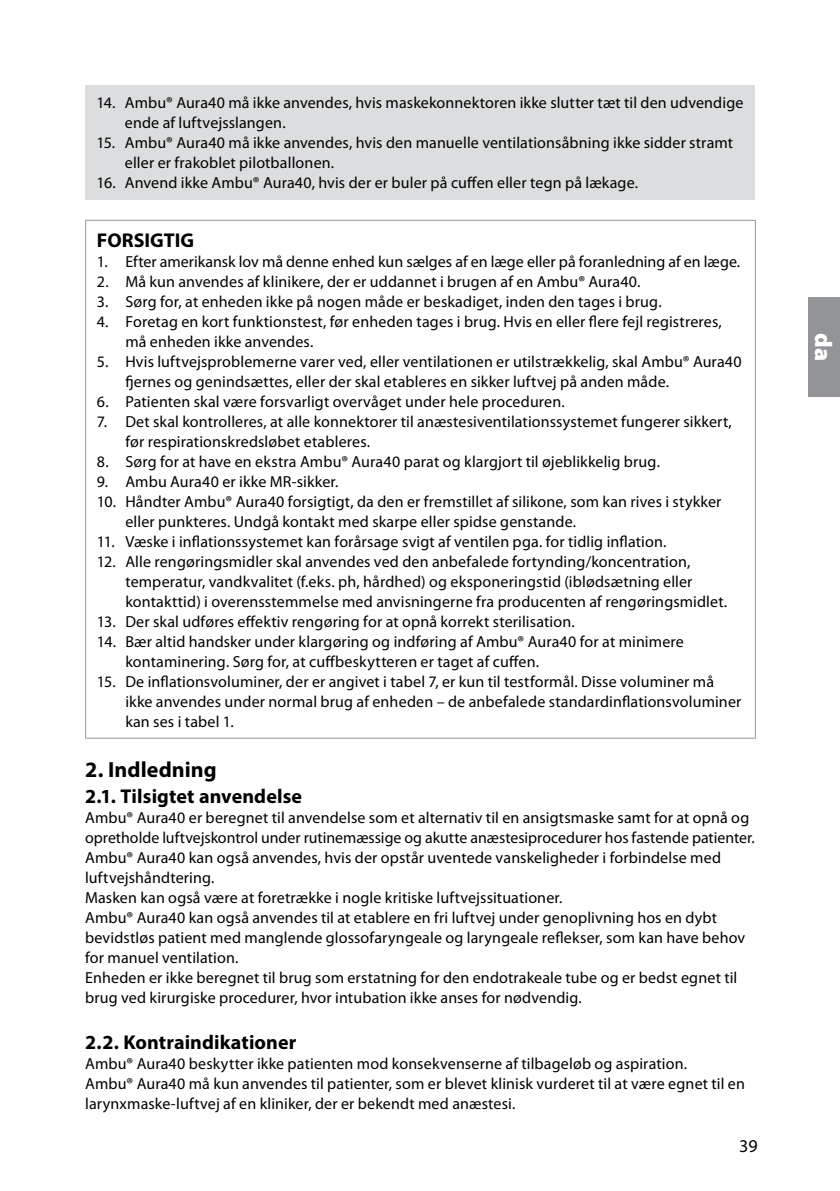
<style>
.page{position:relative;width:840px;height:1191px;background:#fff}
.page>*{position:absolute;margin:0;border:0;box-sizing:border-box;transform-origin:0 0}
.t1{font:900 24px "Myriad Pro";color:#fff}
.t2{font:700 22px "Myriad Pro";letter-spacing:.005em;color:#000}
.t3{font:700 20px "Myriad Pro";letter-spacing:.005em;color:#000}
.t4{font:18px "Myriad Pro";color:#000}
.t5{font:16px/20px "Myriad Pro";letter-spacing:.01em;color:#000}
</style>
<div class="page">
<div style="left:808px;top:298px;width:31px;height:99px;background:#939498"></div>
<div style="left:85px;top:85px;width:669px;height:115px;background:#dcddde"></div>
<hr style="left:85px;top:220px;width:670px;height:1px;background:#939498">
<hr style="left:85px;top:221px;width:1px;height:516px;background:#939498">
<hr style="left:754px;top:221px;width:1px;height:516px;background:#939498">
<hr style="left:85px;top:737px;width:670px;height:1px;background:#939498">
<p class="t5" style="left:125px;top:93px;width:619px;text-indent:-28px">14. Ambu® Aura40 må ikke anvendes, hvis maskekonnektoren ikke slutter tæt til den udvendige ende af luftvejsslangen.</p>
<p class="t5" style="left:125px;top:133px;width:609px;text-indent:-28px">15. Ambu® Aura40 må ikke anvendes, hvis den manuelle ventilationsåbning ikke sidder stramt eller er frakoblet pilotballonen.</p>
<p class="t5" style="left:96px;top:173px;width:543px">16. Anvend ikke Ambu® Aura40, hvis der er buler på cuffen eller tegn på lækage.</p>
<p class="t3" style="left:97px;top:227px;width:99px">FORSIGTIG</p>
<p class="t5" style="left:97px;top:251px;width:644px">1. Efter amerikansk lov må denne enhed kun sælges af en læge eller på foranledning af en læge.</p>
<p class="t5" style="left:97px;top:271px;width:544px">2. Må kun anvendes af klinikere, der er uddannet i brugen af en Ambu® Aura40.</p>
<p class="t5" style="left:97px;top:291px;width:566px">3. Sørg for, at enheden ikke på nogen måde er beskadiget, inden den tages i brug.</p>
<p class="t5" style="left:125px;top:311px;width:597px;text-indent:-28px">4. Foretag en kort funktionstest, før enheden tages i brug. Hvis en eller flere fejl registreres, må enheden ikke anvendes.</p>
<p class="t5" style="left:125px;top:351px;width:617px;text-indent:-28px">5. Hvis luftvejsproblemerne varer ved, eller ventilationen er utilstrækkelig, skal Ambu® Aura40 fjernes og genindsættes, eller der skal etableres en sikker luftvej på anden måde.</p>
<p class="t5" style="left:97px;top:391px;width:469px">6. Patienten skal være forsvarligt overvåget under hele proceduren.</p>
<p class="t5" style="left:125px;top:411px;width:607px;text-indent:-28px">7. Det skal kontrolleres, at alle konnektorer til anæstesiventilationssystemet fungerer sikkert, før respirationskredsløbet etableres.</p>
<p class="t5" style="left:97px;top:451px;width:564px">8. Sørg for at have en ekstra Ambu® Aura40 parat og klargjort til øjeblikkelig brug.</p>
<p class="t5" style="left:97px;top:471px;width:243px">9. Ambu Aura40 er ikke MR-sikker.</p>
<p class="t5" style="left:125px;top:491px;width:597px;text-indent:-28px">10. Håndter Ambu® Aura40 forsigtigt, da den er fremstillet af silikone, som kan rives i stykker eller punkteres. Undgå kontakt med skarpe eller spidse genstande.</p>
<p class="t5" style="left:97px;top:531px;width:570px">11. Væske i inflationssystemet kan forårsage svigt af ventilen pga. for tidlig inflation.</p>
<p class="t5" style="left:125px;top:551px;width:603px;text-indent:-28px">12. Alle rengøringsmidler skal anvendes ved den anbefalede fortynding/koncentration, temperatur, vandkvalitet (f.eks. ph, hårdhed) og eksponeringstid (iblødsætning eller kontakttid) i overensstemmelse med anvisningerne fra producenten af rengøringsmidlet.</p>
<p class="t5" style="left:97px;top:611px;width:479px">13. Der skal udføres effektiv rengøring for at opnå korrekt sterilisation.</p>
<p class="t5" style="left:125px;top:631px;width:559px;text-indent:-28px">14. Bær altid handsker under klargøring og indføring af Ambu® Aura40 for at minimere kontaminering. Sørg for, at cuffbeskytteren er taget af cuffen.</p>
<p class="t5" style="left:125px;top:671px;width:617px;text-indent:-28px">15. De inflationsvoluminer, der er angivet i tabel 7, er kun til testformål. Disse voluminer må ikke anvendes under normal brug af enheden – de anbefalede standardinflationsvoluminer kan ses i tabel 1.</p>
<h2 class="t2" style="left:85px;top:755px;width:133px">2. Indledning</h2>
<p class="t3" style="left:85px;top:783px;width:218px">2.1. Tilsigtet anvendelse</p>
<p class="t5" style="left:85px;top:807px;width:671px">Ambu® Aura40 er beregnet til anvendelse som et alternativ til en ansigtsmaske samt for at opnå og opretholde luftvejskontrol under rutinemæssige og akutte anæstesiprocedurer hos fastende patienter.<br>Ambu® Aura40 kan også anvendes, hvis der opstår uventede vanskeligheder i forbindelse med luftvejshåndtering.<br>Masken kan også være at foretrække i nogle kritiske luftvejssituationer.<br>Ambu® Aura40 kan også anvendes til at etablere en fri luftvej under genoplivning hos en dybt bevidstløs patient med manglende glossofaryngeale og laryngeale reflekser, som kan have behov for manuel ventilation.<br>Enheden er ikke beregnet til brug som erstatning for den endotrakeale tube og er bedst egnet til brug ved kirurgiske procedurer, hvor intubation ikke anses for nødvendig.</p>
<p class="t3" style="left:85px;top:1029px;width:213px">2.2. Kontraindikationer</p>
<p class="t5" style="left:85px;top:1053px;width:661px">Ambu® Aura40 beskytter ikke patienten mod konsekvenserne af tilbageløb og aspiration.<br>Ambu® Aura40 må kun anvendes til patienter, som er blevet klinisk vurderet til at være egnet til en larynxmaske-luftvej af en kliniker, der er bekendt med anæstesi.</p>
<p class="t4" style="left:738px;top:1135px;width:20px">39</p>
<h1 class="t1" style="left:836px;top:333px;width:29px;rotate:90deg">da</h1>
</div>
